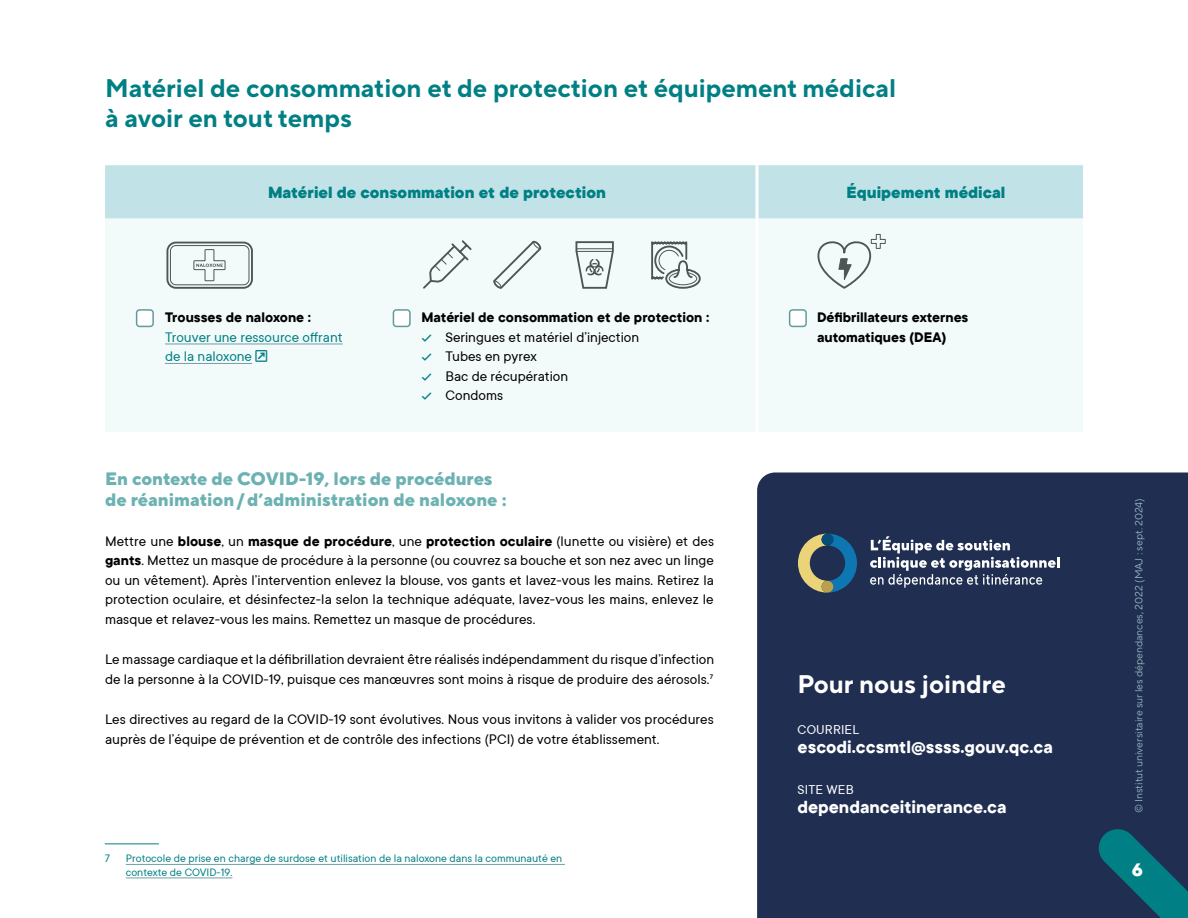
<style>
.page{position:relative;width:1188px;height:918px;background:#fff}
.page>*{position:absolute;margin:0;border:0;box-sizing:border-box;transform-origin:0 0}
.t1{font:700 25.5px/30px "TT Norms Pro";color:#008084}
.t2{font:700 25.5px "TT Norms Pro";color:#fff}
.t3{font:700 19.5px "TT Commons";color:#fff}
.t4{font:800 18px/21px "TT Norms Pro";color:#6db2b3}
.t5{font:800 18px "TT Commons";color:#008084}
.t6{font:800 18px "TT Norms Pro";color:#fff}
.t7{font:15.3px/19.5px "TT Commons";color:#000}
.t8{font:700 15.3px/19.5px "TT Commons";color:#000}
.t9{font:15.3px/19.5px "TT Commons";color:#008084}
.t10{font:14.25px "TT Commons";letter-spacing:.01em;color:#fff}
.t11{font:12px/13.5px "TT Commons";color:#008084}
.t12{font:10.5px "TT Norms Pro";letter-spacing:-.005em;color:#97b7bb}
.s1{font-weight:700}
</style>
<div class="page">
<div style="left:757px;top:472px;width:431px;height:446px;background:#1f2e51"></div>
<svg style="left:1097px;top:827px;width:91px;height:91px"></svg>
<hr style="left:105px;top:844px;width:54px;height:1px;background:#008084">
<hr style="left:126px;top:864px;width:439px;height:1px;background:#6ea1a5">
<hr style="left:126px;top:878px;width:106px;height:1px;background:#6ea1a5">
<div style="left:105px;top:165px;width:978px;height:54px;background:#c1e3e7"></div>
<div style="left:105px;top:219px;width:978px;height:213px;background:#f3fafa"></div>
<hr style="left:756px;top:165px;width:3px;height:54px;background:#fff">
<hr style="left:756px;top:219px;width:3px;height:213px;background:#fff">
<hr style="left:165px;top:344px;width:178px;height:1px;background:#6ea1a5">
<hr style="left:165px;top:363px;width:87px;height:1px;background:#6ea1a5">
<div style="left:137px;top:310px;width:16px;height:16px;background:#fff;border-radius:3px"></div>
<div style="left:136px;top:309px;width:18px;height:18px;border:2px solid #619b9f;border-radius:3px"></div>
<div style="left:393px;top:310px;width:17px;height:16px;background:#fff;border-radius:3px"></div>
<div style="left:393px;top:309px;width:18px;height:18px;border:2px solid #619b9f;border-radius:3px"></div>
<div style="left:790px;top:310px;width:16px;height:16px;background:#fff;border-radius:3px"></div>
<div style="left:789px;top:309px;width:18px;height:18px;border:2px solid #619b9f;border-radius:3px"></div>
<svg style="left:421px;top:239px;width:52px;height:51px"></svg>
<svg style="left:492px;top:240px;width:51px;height:50px"></svg>
<svg style="left:574px;top:250px;width:41px;height:40px"></svg>
<div style="left:576px;top:241px;width:38px;height:11px;border:2px solid #4f5457"></div>
<hr style="left:576px;top:248px;width:37px;height:1px;background:#4f5457">
<svg style="left:650px;top:238px;width:52px;height:52px"></svg>
<div style="left:166px;top:242px;width:87px;height:47px;border:2px solid #4f5457;border-radius:9px"></div>
<svg style="left:193px;top:249px;width:33px;height:33px"></svg>
<div style="left:170px;top:245px;width:79px;height:40px;border:1px solid #4f5457;border-radius:6px"></div>
<svg style="left:870px;top:536px;width:190px;height:52px"></svg>
<svg style="left:798px;top:534px;width:59px;height:60px"></svg>
<svg style="left:817px;top:234px;width:69px;height:56px"></svg>
<svg style="left:255px;top:350px;width:12px;height:12px"></svg>
<svg style="left:422px;top:334px;width:9px;height:7px"></svg>
<svg style="left:422px;top:354px;width:9px;height:7px"></svg>
<svg style="left:422px;top:373px;width:9px;height:7px"></svg>
<svg style="left:422px;top:393px;width:9px;height:7px"></svg>
<h1 class="t1" style="left:105px;top:73px;width:793px">Matériel de consommation et de protection et équipement médical à avoir en tout temps</h1>
<p class="t5" style="left:268px;top:180px;width:339px">Matériel de consommation et de protection</p>
<p class="t5" style="left:847px;top:180px;width:160px">Équipement médical</p>
<p class="t8" style="left:165px;top:307px;width:147px">Trousses de naloxone :</p>
<p class="t9" style="left:165px;top:327px;width:179px">Trouver une ressource offrant de la naloxone ▼■●●■▲❑◆</p>
<p class="t8" style="left:422px;top:307px;width:289px">Matériel de consommation et de protection :</p>
<p class="t7" style="left:445px;top:327px;width:195px">Seringues et matériel d’injection<br>Tubes en pyrex<br>Bac de récupération<br>Condoms</p>
<p class="t4" style="left:105px;top:468px;width:403px">En contexte de COVID-19, lors de procédures de réanimation/d’administration de naloxone :</p>
<p class="t7" style="left:105px;top:531px;width:611px;text-align:justify">Mettre une <span class="s1">blouse</span>, un <span class="s1">masque de procédure</span>, une <span class="s1">protection oculaire</span> (lunette ou visière) et des <span class="s1">gants</span>. Mettez un masque de procédure à la personne (ou couvrez sa bouche et son nez avec un linge ou un vêtement). Après l’intervention enlevez la blouse, vos gants et lavez-vous les mains. Retirez la protection oculaire, et désinfectez-la selon la technique adéquate, lavez-vous les mains, enlevez le masque et relavez-vous les mains. Remettez un masque de procédures.</p>
<p class="t7" style="left:105px;top:650px;width:611px">Le massage cardiaque et la défibrillation devraient être réalisés indépendamment du risque d’infection de la personne à la COVID-19, puisque ces manœuvres sont moins à risque de produire des aérosols.7</p>
<p class="t7" style="left:105px;top:710px;width:610px">Les directives au regard de la COVID-19 sont évolutives. Nous vous invitons à valider vos procédures auprès de l’équipe de prévention et de contrôle des infections (PCI) de votre établissement.</p>
<p class="t11" style="left:105px;top:851px;width:7px">7</p>
<p class="t11" style="left:126px;top:851px;width:438px">Protocole de prise en charge de surdose et utilisation de la naloxone dans la communauté en contexte de COVID-19.</p>
<p class="t8" style="left:817px;top:307px;width:153px">Défibrillateurs externes automatiques (DEA)</p>
<h1 class="t2" style="left:798px;top:666px;width:210px">Pour nous joindre</h1>
<p class="t10" style="left:798px;top:721px;width:63px">COURRIEL</p>
<p class="t3" style="left:798px;top:734px;width:257px">escodi.ccsmtl@ssss.gouv.qc.ca</p>
<p class="t10" style="left:798px;top:781px;width:58px">SITE WEB</p>
<p class="t3" style="left:798px;top:794px;width:211px">dependanceitinerance.ca</p>
<p class="t12" style="left:1131px;top:813px;width:317px;rotate:-90deg">© Institut universitaire sur les dépendances, 2022 (MAJ : sept. 2024)</p>
<p class="t6" style="left:1132px;top:856px;width:13px">6</p>
</div>
